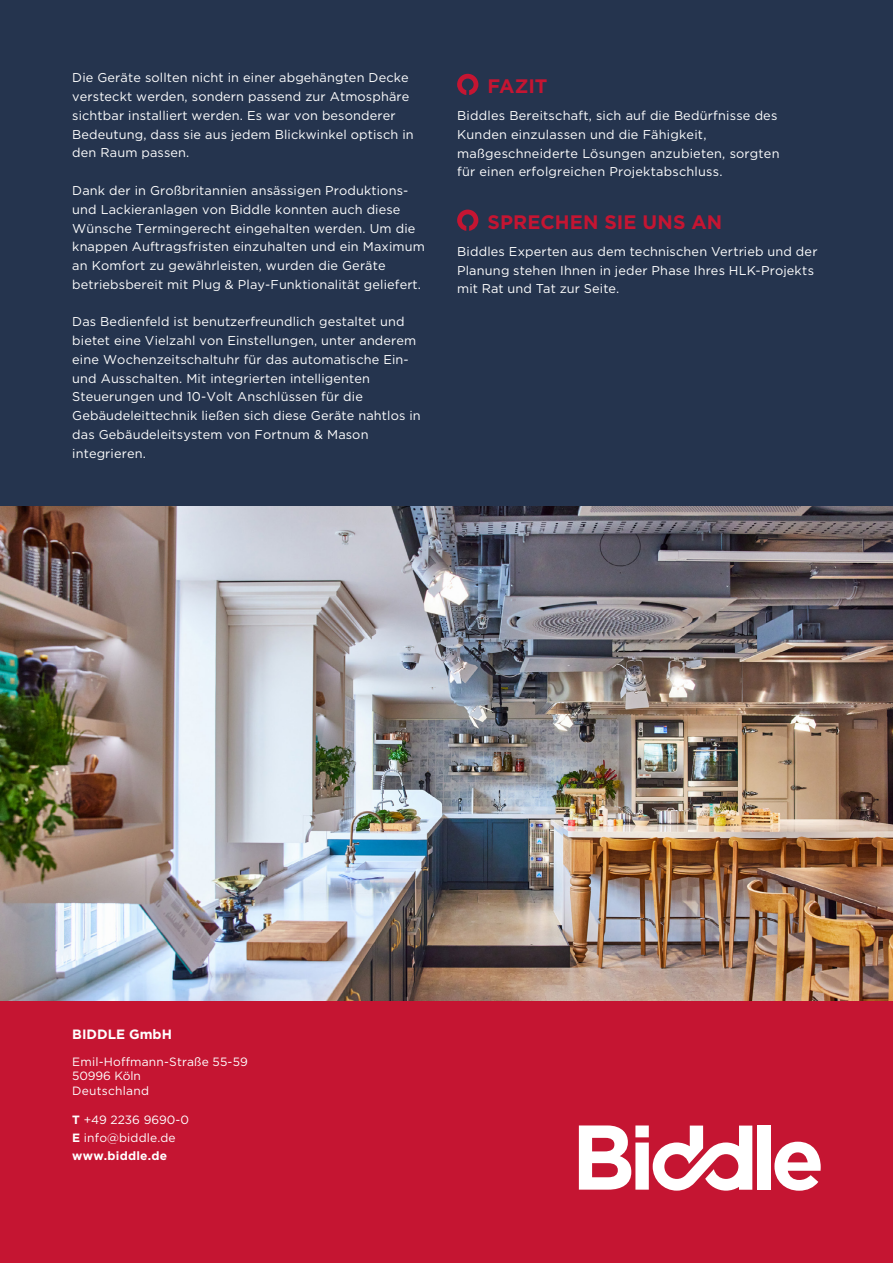
<style>
.page{position:relative;width:893px;height:1263px;background:#fff}
.page>*{position:absolute;margin:0;border:0;box-sizing:border-box;transform-origin:0 0}
.t1{font:700 19.5px "Gotham";letter-spacing:.005em;color:#c51532}
.t2{font:700 13.5px "Gotham";color:#fff}
.t3{font:12.75px/18.8px "Gotham";letter-spacing:.01em;color:#fff}
.t4{font:12px/14.4px "Gotham";letter-spacing:.015em;color:#fff}
.s1{font-weight:700}
</style>
<div class="page">
<div style="left:0;top:0;width:893px;height:506px;background:#25344e"></div>
<div style="left:0;top:984px;width:893px;height:279px;background:#c51532"></div>
<div style="left:757px;top:1125px;width:13px;height:64px;background:#fff"></div>
<svg style="left:774px;top:1142px;width:47px;height:49px"></svg>
<svg style="left:579px;top:1125px;width:173px;height:65px"></svg>
<img style="left:0;top:506px;width:893px;height:494px">
<svg style="left:457px;top:74px;width:21px;height:21px"></svg>
<svg style="left:457px;top:210px;width:21px;height:21px"></svg>
<p class="t3" style="left:72px;top:68px;width:343px">Die Geräte sollten nicht in einer abgehängten Decke versteckt werden, sondern passend zur Atmosphäre sichtbar installiert werden. Es war von besonderer Bedeutung, dass sie aus jedem Blickwinkel optisch in den Raum passen.</p>
<p class="t3" style="left:72px;top:181px;width:354px">Dank der in Großbritannien ansässigen Produktions&shy;und Lackieranlagen von Biddle konnten auch diese Wünsche Termingerecht eingehalten werden. Um die knappen Auftragsfristen einzuhalten und ein Maximum an Komfort zu gewährleisten, wurden die Geräte betriebsbereit mit Plug &amp; Play-Funktionalität geliefert.</p>
<p class="t3" style="left:72px;top:312px;width:350px">Das Bedienfeld ist benutzerfreundlich gestaltet und bietet eine Vielzahl von Einstellungen, unter anderem eine Wochenzeitschaltuhr für das automatische Ein&shy;und Ausschalten. Mit integrierten intelligenten Steuerungen und 10-Volt Anschlüssen für die Gebäudeleittechnik ließen sich diese Geräte nahtlos in das Gebäudeleitsystem von Fortnum &amp; Mason integrieren.</p>
<h1 class="t1" style="left:487px;top:73px;width:62px">FAZIT</h1>
<p class="t3" style="left:457px;top:106px;width:324px">Biddles Bereitschaft, sich auf die Bedürfnisse des Kunden einzulassen und die Fähigkeit, maßgeschneiderte Lösungen anzubieten, sorgten für einen erfolgreichen Projektabschluss.</p>
<h1 class="t1" style="left:487px;top:209px;width:236px">SPRECHEN SIE UNS AN</h1>
<p class="t3" style="left:457px;top:242px;width:362px">Biddles Experten aus dem technischen Vertrieb und der<br>Planung stehen Ihnen in jeder Phase Ihres HLK-Projekts mit Rat und Tat zur Seite.</p>
<p class="t2" style="left:72px;top:1025px;width:101px">BIDDLE GmbH</p>
<p class="t4" style="left:72px;top:1054px;width:177px">Emil-Hoffmann-Straße 55-59<br>50996 Köln<br>Deutschland</p>
<p class="t4" style="left:72px;top:1111px;width:118px;line-height:18px"><span class="s1">T</span> +49 2236 9690-0<br><span class="s1">E</span> info@biddle.de <span class="s1">www.biddle.de</span></p>
</div>
